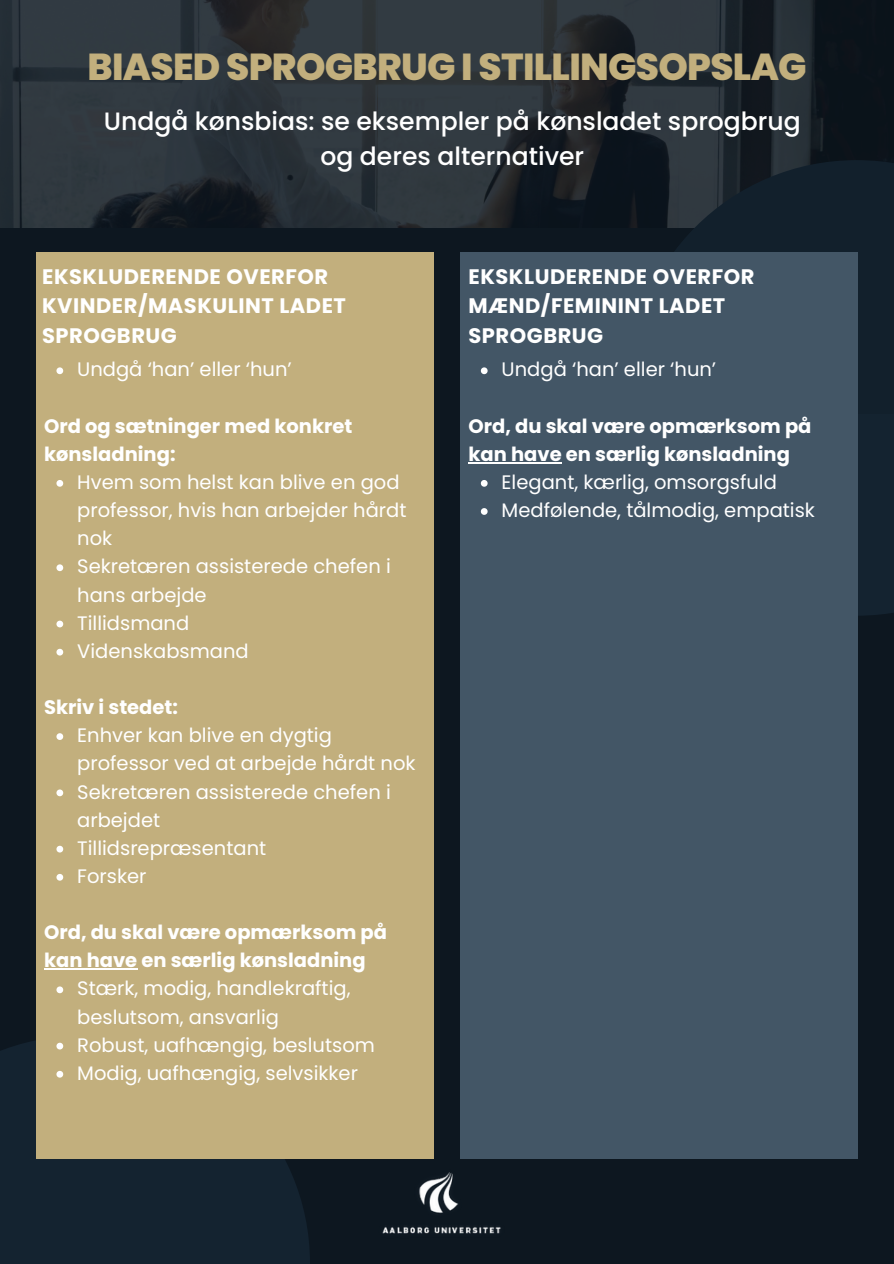
<style>
.page{position:relative;width:894px;height:1264px;background:#fff}
.page>*{position:absolute;margin:0;border:0;box-sizing:border-box;transform-origin:0 0}
.t1{font:800 37.5px "Poppins";letter-spacing:-.02em;color:#c2af7d}
.t2{font:500 25.05px/34.8px "Poppins";color:#fff;text-align:center}
.t3{font:700 21px/29.2px "Poppins";letter-spacing:.025em;color:#fff}
.t4{font:19.5px/28.2px "Poppins";color:#fff}
.t5{font:700 19.5px/28.2px "Poppins";color:#fff}
</style>
<div class="page">
<div style="left:0;top:0;width:893px;height:1263px;background:#0d1720"></div>
<div style="left:0;top:1035px;width:310px;height:228px;background:#142330"></div>
<div style="left:628px;top:160px;width:265px;height:455px;background:#142330"></div>
<svg style="left:0;top:0;width:893px;height:414px"></svg>
<img style="left:347px;top:1158px;width:183px;height:76px">
<div style="left:36px;top:252px;width:397px;height:906px;background:#c2af7d"></div>
<div style="left:460px;top:252px;width:397px;height:906px;background:#435666"></div>
<svg style="left:56px;top:367px;width:7px;height:7px"></svg>
<svg style="left:56px;top:480px;width:7px;height:6px"></svg>
<svg style="left:56px;top:564px;width:7px;height:7px"></svg>
<svg style="left:56px;top:620px;width:7px;height:7px"></svg>
<svg style="left:56px;top:648px;width:7px;height:7px"></svg>
<svg style="left:56px;top:733px;width:7px;height:7px"></svg>
<svg style="left:56px;top:789px;width:7px;height:7px"></svg>
<svg style="left:56px;top:845px;width:7px;height:7px"></svg>
<svg style="left:56px;top:874px;width:7px;height:6px"></svg>
<hr style="left:44px;top:968px;width:93px;height:1px;background:#fff">
<svg style="left:56px;top:986px;width:7px;height:7px"></svg>
<svg style="left:56px;top:1042px;width:7px;height:7px"></svg>
<svg style="left:56px;top:1070px;width:7px;height:7px"></svg>
<svg style="left:480px;top:367px;width:7px;height:7px"></svg>
<hr style="left:468px;top:462px;width:93px;height:1px;background:#fff">
<svg style="left:480px;top:480px;width:7px;height:6px"></svg>
<svg style="left:480px;top:508px;width:7px;height:7px"></svg>
<h1 class="t1" style="left:88px;top:40px;width:720px">BIASED SPROGBRUG I STILLINGSOPSLAG</h1>
<h2 class="t2" style="left:104px;top:104px;width:698px">Undgå kønsbias: se eksempler på kønsladet sprogbrug og deres alternativer</h2>
<p class="t3" style="left:42px;top:262px;width:305px">EKSKLUDERENDE OVERFOR<br>KVINDER/MASKULINT LADET<br>SPROGBRUG</p>
<h4 class="t3" style="left:468px;top:262px;width:287px">EKSKLUDERENDE OVERFOR<br>MÆND/FEMININT LADET<br>SPROGBRUG</h4>
<p class="t4" style="left:77px;top:355px;width:216px">Undgå ‘han’ eller ‘hun’</p>
<p class="t5" style="left:44px;top:412px;width:310px">Ord og sætninger med konkret kønsladning:</p>
<p class="t4" style="left:77px;top:468px;width:331px">Hvem som helst kan blive en god professor, hvis han arbejder hårdt nok</p>
<p class="t4" style="left:77px;top:552px;width:315px">Sekretæren assisterede chefen i hans arbejde</p>
<h4 class="t4" style="left:77px;top:608px;width:113px">Tillidsmand</h4>
<p class="t4" style="left:77px;top:637px;width:173px">Videnskabsmand</p>
<h4 class="t4" style="left:501px;top:355px;width:216px">Undgå ‘han’ eller ‘hun’</h4>
<p class="t5" style="left:468px;top:412px;width:344px">Ord, du skal være opmærksom på kan have en særlig kønsladning</p>
<p class="t4" style="left:501px;top:468px;width:277px">Elegant, kærlig, omsorgsfuld</p>
<p class="t4" style="left:501px;top:496px;width:315px">Medfølende, tålmodig, empatisk</p>
<p class="t5" style="left:44px;top:693px;width:135px">Skriv i stedet:</p>
<p class="t4" style="left:77px;top:721px;width:340px">Enhver kan blive en dygtig professor ved at arbejde hårdt nok</p>
<p class="t4" style="left:77px;top:777px;width:315px">Sekretæren assisterede chefen i arbejdet</p>
<h4 class="t4" style="left:77px;top:833px;width:190px">Tillidsrepræsentant</h4>
<p class="t4" style="left:77px;top:862px;width:71px">Forsker</p>
<p class="t5" style="left:44px;top:918px;width:344px">Ord, du skal være opmærksom på kan have en særlig kønsladning</p>
<p class="t4" style="left:77px;top:974px;width:275px">Stærk, modig, handlekraftig, beslutsom, ansvarlig</p>
<h3 class="t4" style="left:77px;top:1030px;width:299px">Robust, uafhængig, beslutsom</h3>
<p class="t4" style="left:77px;top:1058px;width:282px">Modig, uafhængig, selvsikker</p>
</div>
